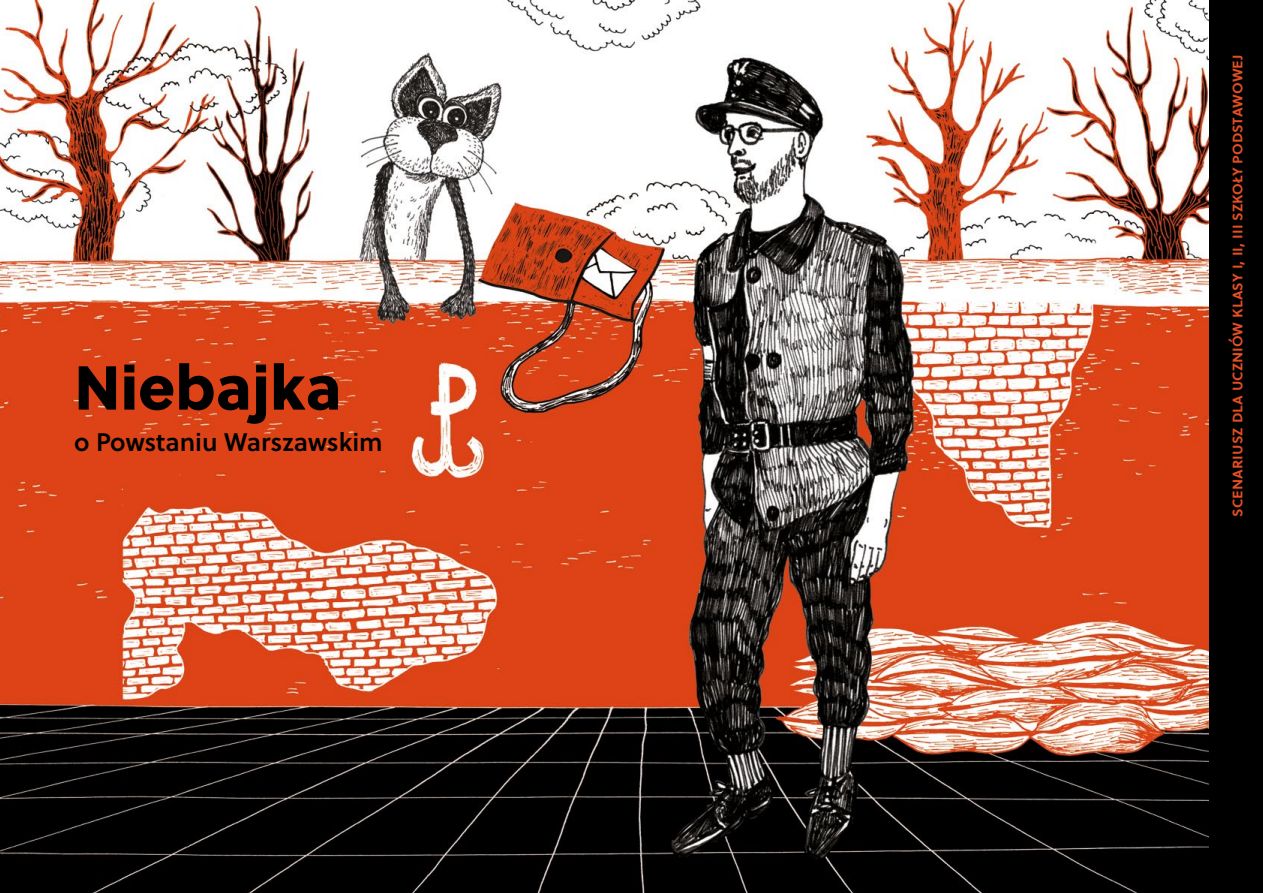
<style>
.page{position:relative;width:1263px;height:893px;background:#fff}
.page>*{position:absolute;margin:0;border:0;box-sizing:border-box;transform-origin:0 0}
.t1{font:61.8px "Soleil Xb";color:#000}
.t2{font:25.35px "Soleil Sb";color:#000}
.t3{font:16.5px "Soleil Sb";color:#e34f24}
</style>
<div class="page">
<img style="left:0;top:0;width:1210px;height:893px">
<div style="left:1210px;top:0;width:53px;height:893px;background:#000"></div>
<h1 class="t1" style="left:74px;top:339px;width:269px">Niebajka</h1>
<h2 class="t2" style="left:74px;top:423px;width:310px">o Powstaniu Warszawskim</h2>
<p class="t3" style="left:1224px;top:517px;width:463px;rotate:-90deg">SCENARIUSZ DLA UCZNIÓW KLASY I, II, III SZKOŁY PODSTAWOWEJ</p>
</div>
